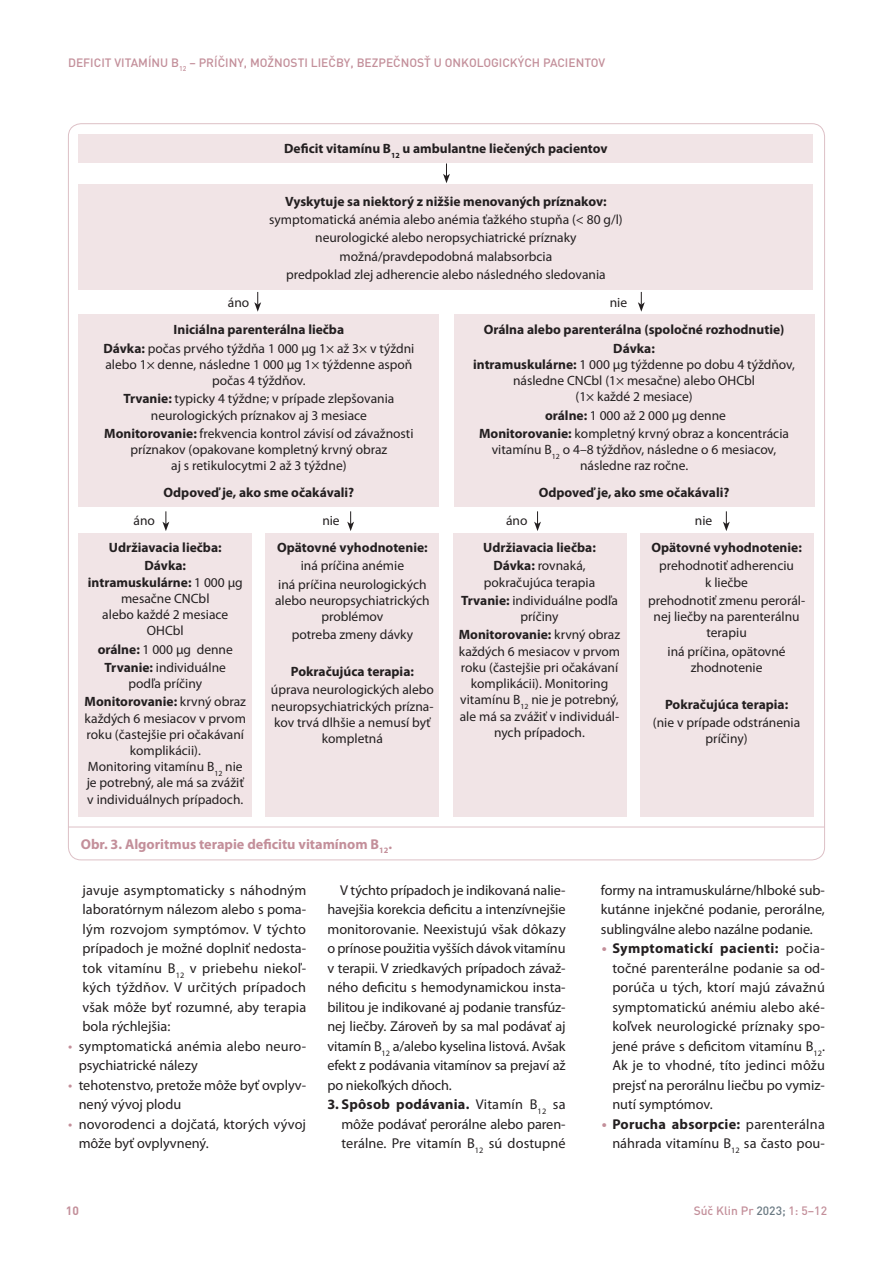
<style>
.page{position:relative;width:893px;height:1263px;background:#fff}
.page>*{position:absolute;margin:0;border:0;box-sizing:border-box;transform-origin:0 0}
.t1{font:14.25px/19.5px "Myriad Pro";color:#231f20;text-align:justify}
.t2{font:700 14.25px "Myriad Pro";color:#c38f9a}
.t3{font:13.5px/16.2px "Myriad Pro";color:#231f20;text-align:center}
.t4{font:700 13.5px/18.3px "Myriad Pro";color:#231f20;text-align:center}
.t5{font:500 12px "DINCE";color:#c38f9a}
.t6{font:700 12px "DINCE";color:#c38f9a}
.s1{font-weight:700}
.s2{font-weight:400}
.s3{font-size:15px;color:#c38f9a}
.s4{font-weight:700;font-size:15px;color:#c38f9a}
.s5{color:#6b7a83}
</style>
<div class="page">
<hr style="left:68px;top:827px;width:757px;height:1px;background:#ddc0c6">
<div style="left:79px;top:134px;width:734px;height:28px;background:#f1e4e6"></div>
<div style="left:79px;top:185px;width:734px;height:105px;background:#f1e4e6"></div>
<div style="left:79px;top:314px;width:360px;height:193px;background:#f1e4e6"></div>
<div style="left:79px;top:533px;width:173px;height:283px;background:#f1e4e6"></div>
<div style="left:453px;top:533px;width:173px;height:283px;background:#f1e4e6"></div>
<div style="left:266px;top:533px;width:173px;height:283px;background:#f1e4e6"></div>
<div style="left:640px;top:533px;width:173px;height:283px;background:#f1e4e6"></div>
<div style="left:454px;top:314px;width:360px;height:193px;background:#f1e4e6"></div>
<svg style="left:443px;top:163px;width:7px;height:20px"></svg>
<svg style="left:254px;top:292px;width:7px;height:20px"></svg>
<svg style="left:162px;top:511px;width:7px;height:20px"></svg>
<svg style="left:347px;top:511px;width:7px;height:20px"></svg>
<svg style="left:534px;top:511px;width:7px;height:20px"></svg>
<svg style="left:723px;top:511px;width:7px;height:20px"></svg>
<svg style="left:638px;top:292px;width:7px;height:20px"></svg>
<p class="t5" style="left:68px;top:55px;width:539px">DEFICIT VITAMÍNU B<sub>12</sub> – PRÍČINY, MOŽNOSTI LIEČBY, BEZPEČNOSŤ U ONKOLOGICKÝCH PACIENTOV</p>
<p class="t3" style="left:228px;top:294px;width:23px">áno</p>
<p class="t4" style="left:284px;top:139px;width:325px">Deficit vitamínu B<sub>12</sub> u ambulantne liečených pacientov</p>
<p class="t4" style="left:285px;top:192px;width:323px">Vyskytuje sa niektorý z nižšie menovaných príznakov:</p>
<p class="t3" style="left:269px;top:210px;width:355px;line-height:18.3px">symptomatická anémia alebo anémia ťažkého stupňa (&lt; 80 g/l) neurologické alebo neropsychiatrické príznaky možná/pravdepodobná malabsorbcia<br>predpoklad zlej adherencie alebo následného sledovania</p>
<p class="t3" style="left:610px;top:294px;width:19px">nie</p>
<p class="t3" style="left:103px;top:320px;width:312px;line-height:18.3px"><span class="s1">Iniciálna parenterálna liečba<br>Dávka:</span> počas prvého týždňa 1 000 μg 1× až 3× v týždni</p>
<p class="t3" style="left:105px;top:356px;width:309px">alebo 1× denne, následne 1 000 μg 1× týždenne aspoň počas 4 týždňov.</p>
<p class="t3" style="left:123px;top:390px;width:272px"><span class="s1">Trvanie:</span> typicky 4 týždne; v prípade zlepšovania neurologických príznakov aj 3 mesiace</p>
<p class="t3" style="left:104px;top:425px;width:311px"><span class="s1">Monitorovanie:</span> frekvencia kontrol závisí od závažnosti príznakov (opakovane kompletný krvný obraz<br>aj s retikulocytmi 2 až 3 týždne)</p>
<p class="t4" style="left:164px;top:483px;width:192px">Odpoveď je, ako sme očakávali?</p>
<p class="t4" style="left:484px;top:320px;width:302px">Orálna alebo parenterálna (spoločné rozhodnutie)<br>Dávka:</p>
<p class="t3" style="left:473px;top:356px;width:323px"><span class="s1">intramuskulárne:</span> 1 000 μg týždenne po dobu 4 týždňov, následne CNCbl (1× mesačne) alebo OHCbl<br>(1× každé 2 mesiace)</p>
<p class="t3" style="left:479px;top:406px;width:311px;line-height:18.3px"><span class="s1">orálne:</span> 1 000 až 2 000 μg denne<br><span class="s1">Monitorovanie:</span> kompletný krvný obraz a koncentrácia</p>
<p class="t3" style="left:492px;top:441px;width:286px">vitamínu B<sub>12</sub> o 4–8 týždňov, následne o 6 mesiacov, následne raz ročne.</p>
<p class="t4" style="left:539px;top:483px;width:192px">Odpoveď je, ako sme očakávali?</p>
<p class="t3" style="left:134px;top:512px;width:23px">áno</p>
<p class="t3" style="left:506px;top:512px;width:23px">áno</p>
<p class="t3" style="left:322px;top:512px;width:19px">nie</p>
<p class="t3" style="left:695px;top:512px;width:19px">nie</p>
<p class="t4" style="left:109px;top:538px;width:114px">Udržiavacia liečba:<br>Dávka:</p>
<p class="t3" style="left:88px;top:574px;width:156px"><span class="s1">intramuskulárne:</span> 1 000 μg mesačne CNCbl<br>alebo každé 2 mesiace<br>OHCbl</p>
<p class="t3" style="left:98px;top:640px;width:137px;line-height:18.3px"><span class="s1">orálne:</span> 1 000 μg denne<br><span class="s1">Trvanie:</span> individuálne</p>
<p class="t3" style="left:85px;top:674px;width:163px;line-height:18.3px">podľa príčiny<br><span class="s1">Monitorovanie:</span> krvný obraz</p>
<p class="t3" style="left:85px;top:710px;width:163px">každých 6 mesiacov v prvom roku (častejšie pri očakávaní komplikácii).<br>Monitoring vitamínu B<sub>12</sub> nie je potrebný, ale má sa zvážiť v individuálnych prípadoch.</p>
<p class="t4" style="left:277px;top:538px;width:152px">Opätovné vyhodnotenie:</p>
<p class="t3" style="left:278px;top:556px;width:150px;line-height:18.3px">iná príčina anémie<br>iná príčina neurologických</p>
<p class="t3" style="left:275px;top:592px;width:156px">alebo neuropsychiatrických problémov</p>
<p class="t3" style="left:292px;top:627px;width:123px">potreba zmeny dávky</p>
<p class="t4" style="left:291px;top:662px;width:125px">Pokračujúca terapia:</p>
<p class="t3" style="left:271px;top:682px;width:165px">úprava neurologických alebo neuropsychiatrických prízna&shy;kov trvá dlhšie a nemusí byť kompletná</p>
<p class="t2" style="left:81px;top:834px;width:313px">Obr. 3. Algoritmus terapie deficitu vitamínom B<sub>12</sub>.</p>
<p class="t4" style="left:483px;top:538px;width:114px">Udržiavacia liečba:<br>Dávka: <span class="s2">rovnaká,</span></p>
<p class="t3" style="left:461px;top:573px;width:158px;line-height:18.3px">pokračujúca terapia<br><span class="s1">Trvanie:</span> individuálne podľa</p>
<p class="t3" style="left:459px;top:607px;width:163px;line-height:18.3px">príčiny<br><span class="s1">Monitorovanie:</span> krvný obraz</p>
<p class="t3" style="left:459px;top:643px;width:163px">každých 6 mesiacov v prvom roku (častejšie pri očakávaní komplikácii). Monitoring vitamínu B<sub>12</sub> nie je potrebný, ale má sa zvážiť v individuál&shy;nych prípadoch.</p>
<p class="t4" style="left:651px;top:538px;width:152px">Opätovné vyhodnotenie:</p>
<p class="t3" style="left:659px;top:558px;width:136px">prehodnotiť adherenciu k liečbe</p>
<p class="t3" style="left:648px;top:592px;width:159px">prehodnotiť zmenu perorál&shy;nej liečby na parenterálnu terapiu</p>
<p class="t3" style="left:667px;top:643px;width:120px">iná príčina, opätovné zhodnotenie</p>
<p class="t4" style="left:665px;top:694px;width:125px">Pokračujúca terapia:</p>
<p class="t3" style="left:653px;top:714px;width:149px">(nie v prípade odstránenia príčiny)</p>
<p class="t1" style="left:83px;top:880px;width:225px">javuje asymptomaticky s náhodným laboratórnym nálezom alebo s poma&shy;lým rozvojom symptómov. V týchto prípadoch je možné doplniť nedosta&shy;tok vitamínu B<sub>12</sub> v priebehu niekoľ&shy;kých týždňov. V určitých prípadoch však môže byť rozumné, aby terapia bola rýchlejšia:</p>
<p class="t1" style="left:79px;top:1036px;width:228px;text-indent:-11px"><span class="s3">•</span> symptomatická anémia alebo neuro&shy;psychiatrické nálezy</p>
<p class="t1" style="left:79px;top:1075px;width:229px;text-indent:-11px"><span class="s3">•</span> tehotenstvo, pretože môže byť ovplyv&shy;nený vývoj plodu</p>
<p class="t1" style="left:79px;top:1114px;width:229px;text-indent:-11px"><span class="s3">•</span> novorodenci a dojčatá, ktorých vývoj môže byť ovplyvnený.</p>
<p class="t6" style="left:66px;top:1202px;width:15px">10</p>
<p class="t1" style="left:327px;top:880px;width:240px;text-indent:13px">V týchto prípadoch je indikovaná nalie&shy;havejšia korekcia deficitu a intenzívnejšie monitorovanie. Neexistujú však dôkazy o prínose použitia vyšších dávok vitamínu v terapii. V zriedkavých prípadoch závaž&shy;ného deficitu s hemodynamickou insta&shy;bilitou je indikované aj podanie transfúz&shy;nej liečby. Zároveň by sa mal podávať aj vitamín B<sub>12</sub> a/alebo kyselina listová. Avšak efekt z podávania vitamínov sa prejaví až po niekoľkých dňoch.</p>
<p class="t1" style="left:341px;top:1095px;width:226px;text-indent:-14px"><span class="s1">3. Spôsob podávania.</span> Vitamín B<sub>12</sub> sa môže podávať perorálne alebo paren&shy;terálne. Pre vitamín B<sub>12</sub> sú dostupné</p>
<p class="t1" style="left:601px;top:880px;width:226px">formy na intramuskulárne/hlboké sub&shy;kutánne injekčné podanie, perorálne, sublingválne alebo nazálne podanie.</p>
<p class="t1" style="left:612px;top:939px;width:214px;text-indent:-11px"><span class="s4">•</span> <span class="s1">Symptomatickí pacienti:</span> počia&shy;točné parenterálne podanie sa od&shy;porúča u tých, ktorí majú závažnú symptomatickú anémiu alebo aké&shy;koľvek neurologické príznaky spo&shy;jené práve s deficitom vitamínu B<sub>12</sub>.<br>Ak je to vhodné, títo jedinci môžu prejsť na perorálnu liečbu po vymiz&shy;nutí symptómov.</p>
<p class="t1" style="left:602px;top:1114px;width:225px;text-align:right"><span class="s4">•</span> <span class="s1">Porucha absorpcie:</span> parenterálna náhrada vitamínu B<sub>12</sub> sa často pou-</p>
<p class="t5" style="left:694px;top:1203px;width:135px">SÚČ KLIN PR <span class="s5">2023;</span> 1: 5–12</p>
</div>
